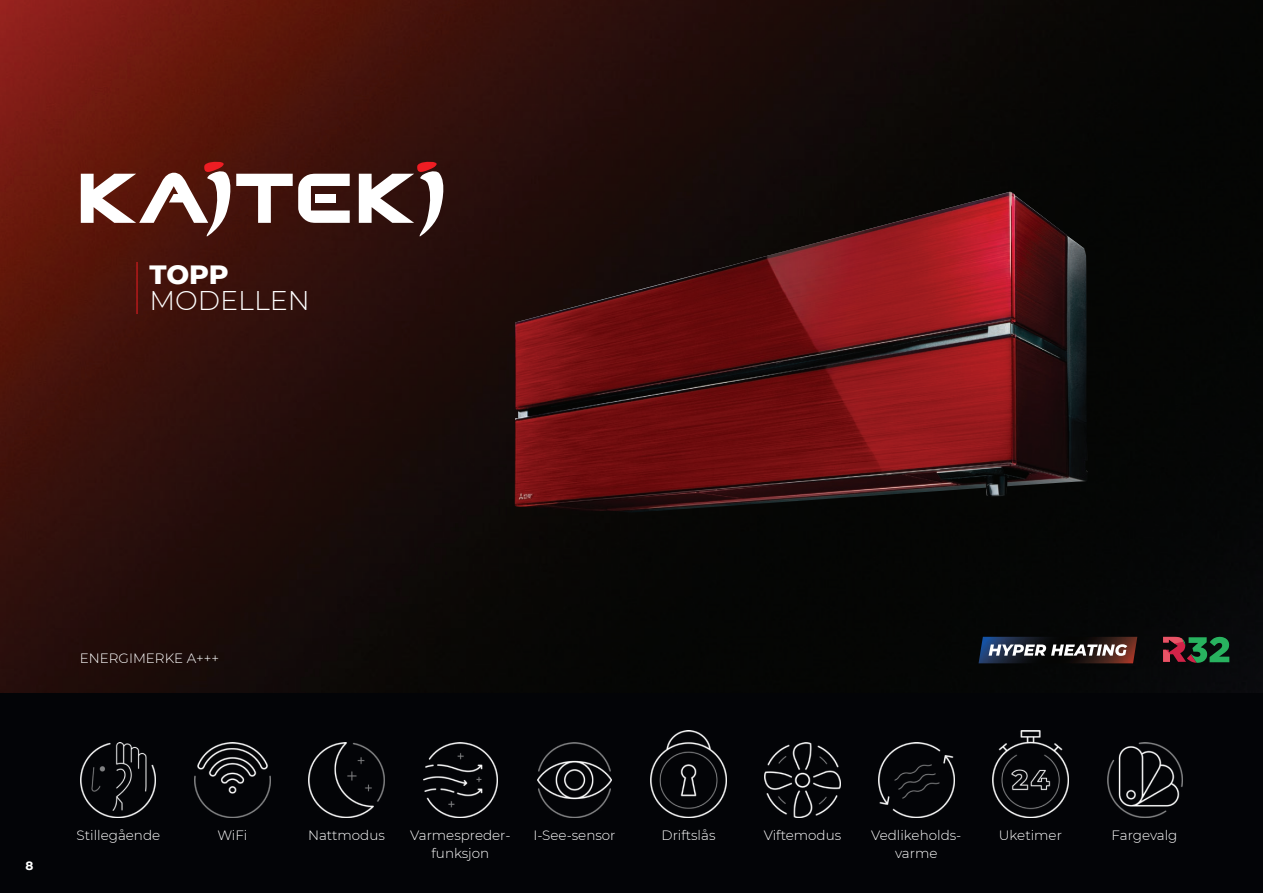
<style>
.page{position:relative;width:1263px;height:893px;background:#fff}
.page>*{position:absolute;margin:0;border:0;box-sizing:border-box;transform-origin:0 0}
.t1{font:300 27px "Montserrat";color:#fff}
.t2{font:800 27px "Montserrat";color:#fff}
.t3{font:300 13.5px/18px "Montserrat";color:#fff;text-align:center}
.t4{font:700 12px "Montserrat";color:#fff}
</style>
<div class="page">
<img style="left:0;top:0;width:953px;height:693px">
<div style="left:953px;top:0;width:310px;height:693px;background:#050605"></div>
<div style="left:0;top:693px;width:1263px;height:200px;background:#030407"></div>
<img style="left:514px;top:192px;width:574px;height:321px">
<svg style="left:81px;top:161px;width:269px;height:75px"></svg>
<svg style="left:359px;top:161px;width:88px;height:75px"></svg>
<hr style="left:137px;top:262px;width:1px;height:52px;background:#ee1d23">
<img style="left:81px;top:743px;width:75px;height:74px">
<img style="left:195px;top:742px;width:75px;height:75px">
<img style="left:309px;top:742px;width:75px;height:75px">
<img style="left:423px;top:742px;width:75px;height:75px">
<img style="left:537px;top:742px;width:75px;height:75px">
<img style="left:651px;top:730px;width:75px;height:87px">
<img style="left:765px;top:742px;width:75px;height:75px">
<img style="left:879px;top:742px;width:75px;height:75px">
<img style="left:993px;top:731px;width:75px;height:86px">
<img style="left:1107px;top:742px;width:75px;height:75px">
<svg style="left:1163px;top:637px;width:66px;height:26px;background:#445039"></svg>
<svg style="left:978px;top:637px;width:159px;height:26px;background:#504b51"></svg>
<h1 class="t2" style="left:149px;top:255px;width:81px">TOPP</h1>
<h1 class="t1" style="left:149px;top:282px;width:162px">MODELLEN</h1>
<p class="t3" style="left:80px;top:649px;width:141px">ENERGIMERKE A+++</p>
<p class="t4" style="left:26px;top:857px;width:9px">8</p>
<p class="t3" style="left:77px;top:826px;width:85px">Stillegående</p>
<p class="t3" style="left:217px;top:826px;width:31px">WiFi</p>
<p class="t3" style="left:308px;top:826px;width:78px">Nattmodus</p>
<p class="t3" style="left:410px;top:826px;width:102px">Varmespreder&shy;funksjon</p>
<p class="t3" style="left:533px;top:826px;width:84px">I-See-sensor</p>
<p class="t3" style="left:661px;top:826px;width:55px">Driftslås</p>
<p class="t3" style="left:764px;top:826px;width:79px">Viftemodus</p>
<p class="t3" style="left:871px;top:826px;width:92px">Vedlikeholds&shy;varme</p>
<p class="t3" style="left:999px;top:826px;width:65px">Uketimer</p>
<p class="t3" style="left:1112px;top:826px;width:67px">Fargevalg</p>
</div>
